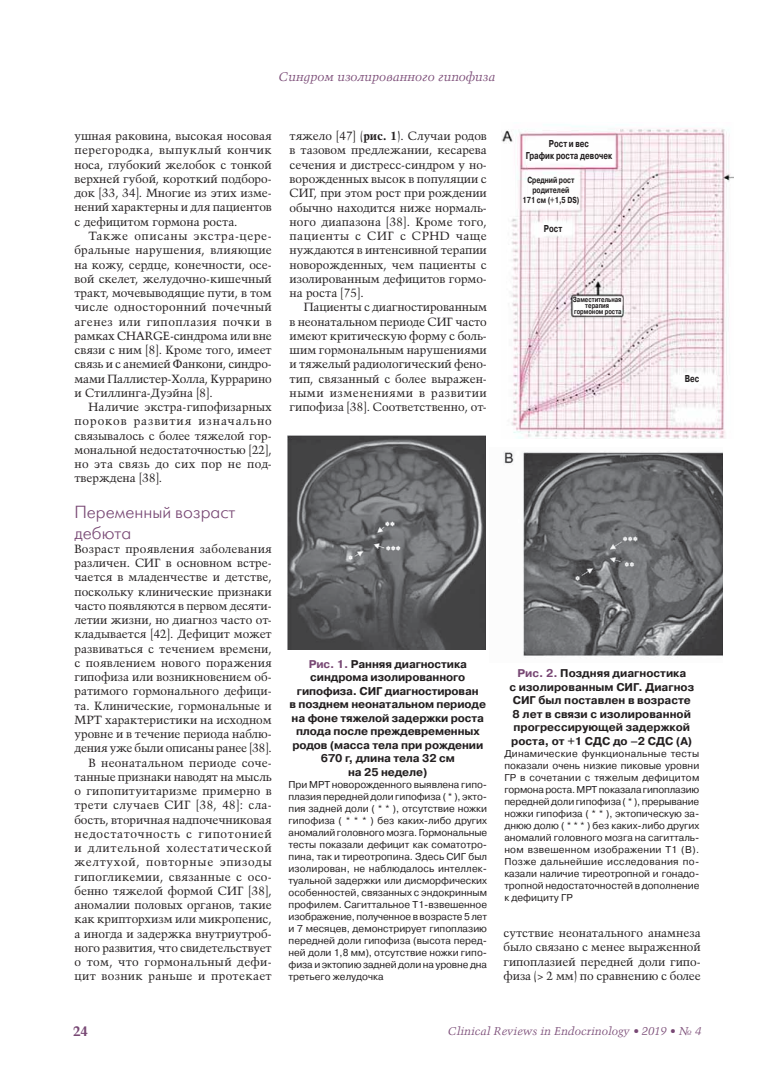
<style>
.page{position:relative;width:780px;height:1088px;background:#fff}
.page>*{position:absolute;margin:0;border:0;box-sizing:border-box;transform-origin:0 0}
.t1{font:17.5px/21px "Futuris Light C";color:#784874}
.t2{font:700 13.75px "Talisman";color:#784874}
.t3{font:italic 12.5px "Talisman";color:#784874}
.t4{font:11.88px/14.2px "Talisman";color:#231f20;text-align:justify}
.t5{font:700 11.25px/13.5px "Pragmatica C";letter-spacing:-.01em;color:#231f20;text-align:center}
.t6{font:italic 11.25px "Talisman";color:#784874}
.t7{font:10px/12px "Pragmatica C";letter-spacing:-.005em;color:#231f20;text-align:justify}
.t8{font:700 10px/12px "Pragmatica C";color:#231f20;text-align:center;scale:.75 1}
.t9{font:700 8.75px/10px "Pragmatica C";color:#231f20;text-align:center;scale:.75 1}
.t10{font:700 7.5px/6.2px "Pragmatica C";color:#231f20;text-align:center;scale:.75 1}
.s1{font-weight:700}
.s2{color:#784874}
</style>
<div class="page">
<img style="left:287px;top:436px;width:199px;height:213px">
<img style="left:501px;top:126px;width:232px;height:313px">
<img style="left:503px;top:451px;width:219px;height:207px">
<p class="t3" style="left:278px;top:73px;width:218px">Синдром изолированного гипофиза</p>
<p class="t4" style="left:74px;top:130px;width:199px">ушная раковина, высокая носовая перегородка, выпуклый кончик носа, глубокий желобок с тонкой верхней губой, короткий подборо&shy;док [33, 34]. Многие из этих изме&shy;нений характерны и для пациентов с дефицитом гормона роста.</p>
<p class="t4" style="left:74px;top:229px;width:199px;text-indent:14px">Также описаны экстра-цере&shy;бральные нарушения, влияющие на кожу, сердце, конечности, осе&shy;вой скелет, желудочно-кишечный тракт, мочевыводящие пути, в том числе односторонний почечный агенез или гипоплазия почки в рамках CHARGE-синдрома или вне связи с ним [8]. Кроме того, имеет связь и с анемией Фанкони, синдро&shy;мами Паллистер-Холла, Куррарино и Стиллинга-Дуэйна [8].</p>
<p class="t4" style="left:74px;top:400px;width:199px;text-indent:14px">Наличие экстра-гипофизарных пороков развития изначально связывалось с более тяжелой гор&shy;мональной недостаточностью [22], но эта связь до сих пор не под&shy;тверждена [38].</p>
<h1 class="t1" style="left:74px;top:503px;width:162px">Переменный возраст дебюта</h1>
<p class="t4" style="left:74px;top:542px;width:199px;text-align:right">Возраст проявления заболевания различен. СИГ в основном встре&shy;чается в младенчестве и детстве, поскольку клинические признаки часто появляются в первом десяти&shy;летии жизни, но диагноз часто от&shy;кладывается [42]. Дефицит может развиваться с течением времени, с появлением нового поражения гипофиза или возникновением об&shy;ратимого гормонального дефици&shy;та. Клинические, гормональные и<br>МРТ характеристики на исходном уровне и в течение периода наблю&shy;дения уже были описаны ранее [38].<br>В неонатальном периоде соче&shy;танные признаки наводят на мысль о гипопитуитаризме примерно в трети случаев СИГ [38, 48]: сла&shy;бость, вторичная надпочечниковая недостаточность с гипотонией и длительной холестатической желтухой, повторные эпизоды гипогликемии, связанные с осо&shy;бенно тяжелой формой СИГ [38], аномалии половых органов, такие как крипторхизм или микропенис, а иногда и задержка внутриутроб&shy;ного развития, что свидетельствует о том, что гормональный дефи&shy;цит возник раньше и протекает</p>
<p class="t4" style="left:289px;top:130px;width:199px">тяжело [47] (<span class="s1">рис. 1</span>). Случаи родов в тазовом предлежании, кесарева сечения и дистресс-синдром у но&shy;ворожденных высок в популяции с СИГ, при этом рост при рождении обычно находится ниже нормаль&shy;ного диапазона [38]. Кроме того, пациенты с СИГ с CPHD чаще нуждаются в интенсивной терапии новорожденных, чем пациенты с изолированным дефицитов гормо&shy;на роста [75].</p>
<p class="t4" style="left:289px;top:301px;width:199px;text-indent:14px">Пациенты с диагностированным в неонатальном периоде СИГ часто имеют критическую форму с боль&shy;шим гормональным нарушениями и тяжелый радиологический фено&shy;тип, связанный с более выражен&shy;ными изменениями в развитии гипофиза [38]. Соответственно, от-</p>
<p class="t8" style="left:526px;top:138px;width:116px">Рост и вес<br>График роста девочек</p>
<p class="t9" style="left:522px;top:175px;width:77px">Средний рост родителей<br>171 см (+1,5 DS)</p>
<p class="t8" style="left:544px;top:222px;width:26px">Рост</p>
<p class="t10" style="left:573px;top:296px;width:67px">Заместительная терапия гормоном роста</p>
<p class="t8" style="left:684px;top:372px;width:21px">Вес</p>
<p class="t5" style="left:289px;top:657px;width:198px"><span class="s2">Рис. 1.</span> Ранняя диагностика синдрома изолированного гипофиза. СИГ диагностирован<br>в позднем неонатальном периоде на фоне тяжелой задержки роста плода после преждевременных родов (масса тела при рождении<br>670 г, длина тела 32 см<br>на 25 неделе)</p>
<p class="t7" style="left:288px;top:779px;width:200px">При МРТ новорожденного выявлена гипо&shy;плазия передней доли гипофиза ( * ), экто&shy;пия задней доли ( * * ), отсутствие ножки гипофиза ( * * * ) без каких-либо других аномалий головного мозга. Гормональные тесты показали дефицит как соматотро&shy;пина, так и тиреотропина. Здесь СИГ был изолирован, не наблюдалось интеллек&shy;туальной задержки или дисморфических особенностей, связанных с эндокринным профилем. Сагиттальное Т1-взвешенное изображение, полученное в возрасте 5 лет и 7 месяцев, демонстрирует гипоплазию передней доли гипофиза (высота перед&shy;ней доли 1,8 мм), отсутствие ножки гипо&shy;физа и эктопию задней доли на уровне дна третьего желудочка</p>
<p class="t5" style="left:509px;top:666px;width:186px"><span class="s2">Рис. 2.</span> Поздняя диагностика<br>с изолированным СИГ. Диагноз<br>СИГ был поставлен в возрасте<br>8 лет в связи с изолированной прогрессирующей задержкой роста, от +1 СДС до –2 СДС (А)</p>
<p class="t7" style="left:504px;top:748px;width:196px">Динамические функциональные тесты показали очень низкие пиковые уровни ГР в сочетании с тяжелым дефицитом гормона роста. МРТ показала гипоплазию передней доли гипофиза ( * ), прерывание ножки гипофиза ( * * ), эктопическую за&shy;днюю долю ( * * * ) без каких-либо других аномалий головного мозга на сагитталь&shy;ном взвешенном изображении T1 (B).<br>Позже дальнейшие исследования по&shy;казали наличие тиреотропной и гонадо&shy;тропной недостаточностей в дополнение к дефициту ГР</p>
<p class="t4" style="left:503px;top:926px;width:199px">сутствие неонатального анамнеза было связано с менее выраженной гипоплазией передней доли гипо&shy;физа (&gt; 2 мм) по сравнению с более</p>
<p class="t2" style="left:73px;top:1023px;width:17px">24</p>
<p class="t6" style="left:448px;top:1027px;width:255px">Clinical Reviews in Endocrinology • 2019 • № 4</p>
</div>
